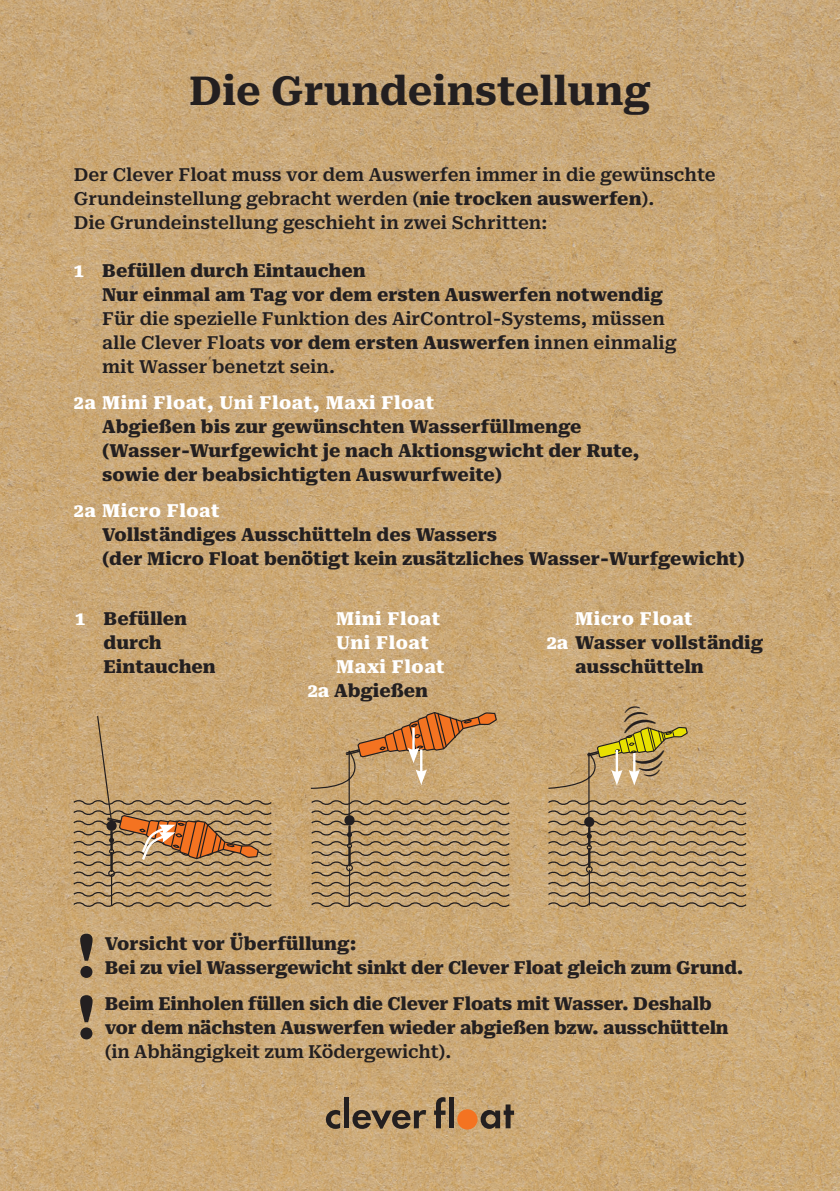
<style>
.page{position:relative;width:840px;height:1191px;background:#fff}
.page>*{position:absolute;margin:0;border:0;box-sizing:border-box;transform-origin:0 0}
.t1{font:64.8px/61.4px "Source Serif Variable";color:#231f20}
.t2{font:700 40px "Roboto Serif";color:#231f20}
.t3{font:26.4px "Source Serif Variable";color:#231f20}
.t4{font:800 18px/24px "Roboto Serif";color:#231f20}
.t5{font:600 18px/24px "Roboto Serif";color:#231f20}
.t6{font:800 18px "Roboto Serif";letter-spacing:.03em;color:#fff}
.s1{font-weight:800}
.s2{color:#fff}
.s3{font-size:35.2px}
</style>
<div class="page">
<img style="left:0;top:0;width:839px;height:1191px">
<svg style="left:72px;top:714px;width:201px;height:194px;background:#bc986a"></svg>
<hr style="left:111px;top:875px;width:1px;height:30px;background:#231f20">
<svg style="left:326px;top:1110px;width:14px;height:18px"></svg>
<div style="left:344px;top:1097px;width:5px;height:31px;background:#231f20"></div>
<svg style="left:352px;top:1110px;width:74px;height:18px"></svg>
<div style="left:457px;top:1109px;width:20px;height:20px;background:#f47321;border-radius:50%"></div>
<svg style="left:480px;top:1104px;width:34px;height:24px"></svg>
<div style="left:448px;top:1097px;width:5px;height:31px;background:#231f20"></div>
<svg style="left:434px;top:1097px;width:11px;height:31px"></svg>
<svg style="left:309px;top:711px;width:201px;height:197px;background:#bb9769"></svg>
<hr style="left:348px;top:869px;width:2px;height:37px;background:#231f20">
<svg style="left:623px;top:705px;width:17px;height:8px"></svg>
<svg style="left:546px;top:726px;width:201px;height:182px;background:#ba9c6c"></svg>
<h2 class="t2" style="left:189px;top:55px;width:463px">Die Grundeinstellung</h2>
<p class="t5" style="left:74px;top:161px;width:643px">Der Clever Float muss vor dem Auswerfen immer in die gewünschte<br>Grundeinstellung gebracht werden (<span class="s1">nie trocken auswerfen</span>).<br>Die Grundeinstellung geschieht in zwei Schritten:</p>
<p class="t4" style="left:102px;top:257px;width:562px;text-indent:-28px"><span class="s2">1</span> Befüllen durch Eintauchen<br>Nur einmal am Tag vor dem ersten Auswerfen notwendig</p>
<p class="t5" style="left:102px;top:305px;width:576px">Für die spezielle Funktion des AirControl-Systems, müssen alle Clever Floats <span class="s1">vor dem ersten Auswerfen</span> innen einmalig mit Wasser benetzt sein.</p>
<p class="t6" style="left:74px;top:386px;width:362px">2a Mini Float, Uni Float, Maxi Float</p>
<p class="t4" style="left:102px;top:413px;width:538px">Abgießen bis zur gewünschten Wasserfüllmenge (Wasser-Wurfgewicht je nach Aktionsgwicht der Rute, sowie der beabsichtigten Auswurfweite)</p>
<p class="t6" style="left:74px;top:494px;width:147px">2a Micro Float</p>
<p class="t4" style="left:102px;top:521px;width:643px">Vollständiges Ausschütteln des Wassers<br>(der Micro Float benötigt kein zusätzliches Wasser-Wurfgewicht)</p>
<p class="t4" style="left:103px;top:605px;width:114px;text-indent:-28px"><span class="s2">1</span> Befüllen durch<br>Eintauchen</p>
<p class="t6" style="left:336px;top:602px;width:105px">Mini Float</p>
<p class="t6" style="left:336px;top:626px;width:94px">Uni Float</p>
<p class="t6" style="left:336px;top:650px;width:110px">Maxi Float</p>
<p class="t4" style="left:307px;top:677px;width:122px"><span class="s2">2a</span> Abgießen</p>
<p class="t6" style="left:575px;top:602px;width:119px">Micro Float</p>
<p class="t4" style="left:546px;top:629px;width:218px"><span class="s2">2a</span> Wasser vollständig</p>
<p class="t4" style="left:575px;top:653px;width:130px">ausschütteln</p>
<h3 class="t3" style="left:651px;top:705px;width:66px;rotate:72deg">(<span class="s3">( )</span>)</h3>
<h1 class="t1" style="left:75px;top:924px;width:20px">! !</h1>
<p class="t4" style="left:105px;top:930px;width:640px">Vorsicht vor Überfüllung:<br>Bei zu viel Wassergewicht sinkt der Clever Float gleich zum Grund.</p>
<p class="t4" style="left:105px;top:990px;width:625px">Beim Einholen füllen sich die Clever Floats mit Wasser. Deshalb vor dem nächsten Auswerfen wieder abgießen bzw. ausschütteln</p>
<p class="t5" style="left:105px;top:1038px;width:348px">(in Abhängigkeit zum Ködergewicht).</p>
</div>
